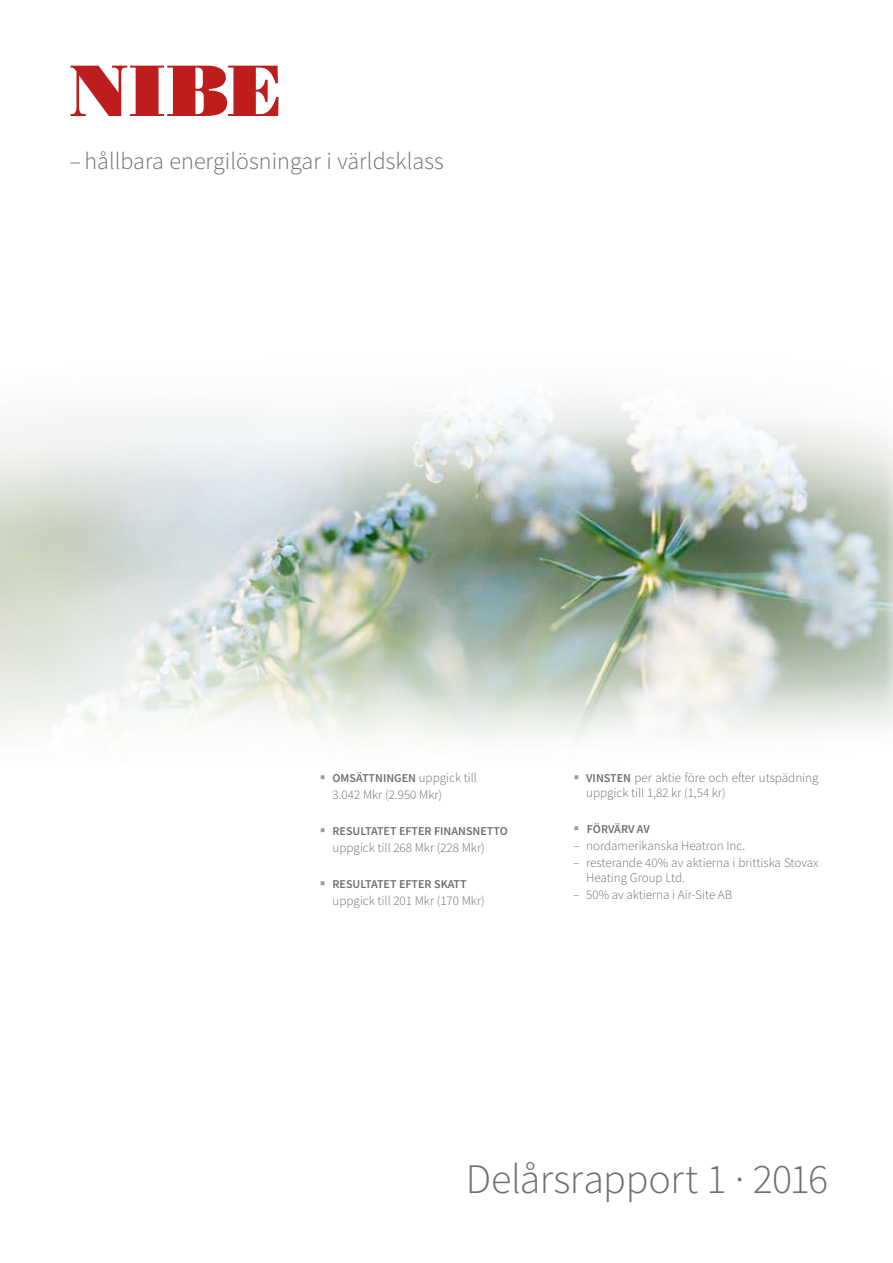
<style>
.page{position:relative;width:893px;height:1263px;background:#fff}
.page>*{position:absolute;margin:0;border:0;box-sizing:border-box;transform-origin:0 0}
.t1{font:300 42px "Source Sans Pro";letter-spacing:-.015em;color:#706f6f}
.t2{font:300 24px "Source Sans Pro";letter-spacing:.005em;color:#706f6f}
.t3{font:300 13.05px/15px "Source Sans Pro";color:#706f6f}
.t4{font:600 12px "Source Sans Pro";color:#706f6f}
.s1{color:#9d9d9c}
.s2{font-weight:300;font-size:13.05px}
.s3{font-weight:600;font-size:12px}
</style>
<div class="page">
<svg style="left:71px;top:66px;width:208px;height:50px"></svg>
<img style="left:0;top:394px;width:893px;height:345px">
<h2 class="t2" style="left:69px;top:146px;width:376px">– hållbara energilösningar i världsklass</h2>
<p class="t4" style="left:320px;top:770px;width:159px"><span class="s1">▪</span> OMSÄTTNINGEN <span class="s2">uppgick till</span></p>
<p class="t3" style="left:333px;top:787px;width:111px">3.042 Mkr (2.950 Mkr)</p>
<p class="t4" style="left:320px;top:823px;width:190px"><span class="s1">▪</span> RESULTATET EFTER FINANSNETTO</p>
<p class="t3" style="left:333px;top:840px;width:154px">uppgick till 268 Mkr (228 Mkr)</p>
<p class="t4" style="left:320px;top:876px;width:148px"><span class="s1">▪</span> RESULTATET EFTER SKATT</p>
<p class="t3" style="left:333px;top:893px;width:154px">uppgick till 201 Mkr (170 Mkr)</p>
<p class="t3" style="left:586px;top:770px;width:234px;text-indent:-13px"><span class="s1">▪</span> <span class="s3">VINSTEN</span> per aktie före och efter utspädning uppgick till 1,82 kr (1,54 kr)</p>
<p class="t4" style="left:573px;top:821px;width:78px"><span class="s1">▪</span> FÖRVÄRV AV</p>
<p class="t3" style="left:573px;top:838px;width:173px">– nordamerikanska Heatron Inc.</p>
<p class="t3" style="left:586px;top:855px;width:234px;text-indent:-13px">– resterande 40% av aktierna i brittiska Stovax<br>Heating Group Ltd.</p>
<p class="t3" style="left:573px;top:887px;width:160px">– 50% av aktierna i Air-Site AB</p>
<h1 class="t1" style="left:466px;top:1153px;width:364px">Delårsrapport 1 · 2016</h1>
</div>
